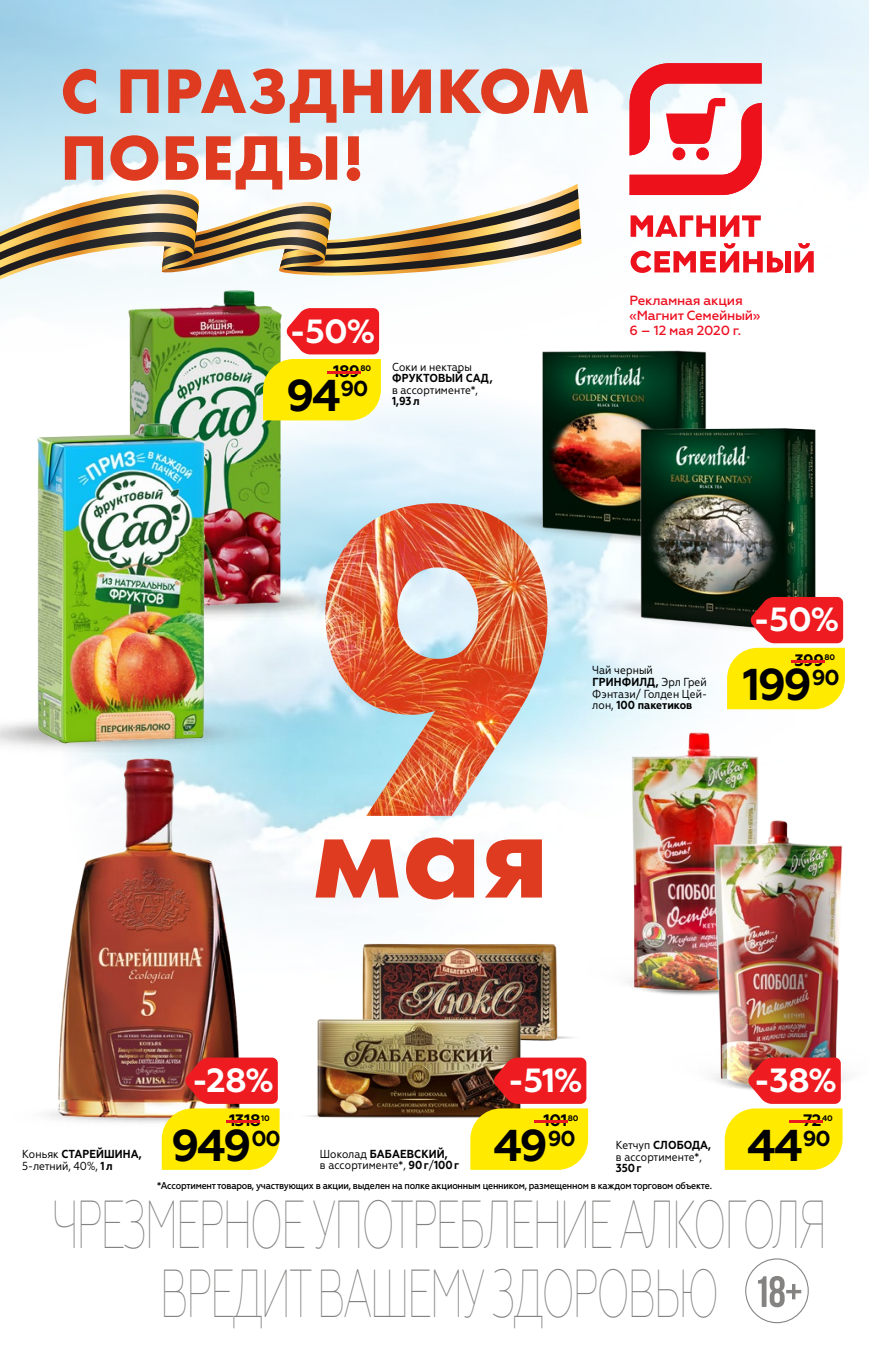
<style>
.page{position:relative;width:869px;height:1365px;background:#fff}
.page>*{position:absolute;margin:0;border:0;box-sizing:border-box;transform-origin:0 0}
.t1{font:100 67.73px/69.3px "Geometria Narrow";letter-spacing:-.055em;color:#858382;text-align:center;scale:.69 1}
.t2{font:700 44.45px "Geometria";letter-spacing:-.055em;color:#000}
.t3{font:700 33.43px "Geometria";color:#fff}
.t4{font:700 16.62px "Geometria";letter-spacing:-.03em;color:#000}
.t5{font:500 13.3px/14.9px "Geometria";letter-spacing:-.02em;color:#ed1021}
.t6{font:11.55px/11.5px "Geometria Narrow";color:#000}
.t7{font:500 9.97px "Geometria Narrow";letter-spacing:-.02em;color:#000}
.t8{font:700 8.05px "Geometria";letter-spacing:-.03em;color:#000}
.s1{font-size:16.62px;color:#ea1a1f}
.s2{font-weight:700}
</style>
<div class="page">
<svg style="left:745px;top:1258px;width:63px;height:64px"></svg>
<img style="left:0;top:0;width:868px;height:304px">
<img style="left:62px;top:388px;width:734px;height:734px;border-radius:367px">
<svg style="left:315px;top:837px;width:226px;height:62px"></svg>
<img style="left:325px;top:503px;width:222px;height:312px">
<svg style="left:0;top:135px;width:581px;height:144px"></svg>
<svg style="left:63px;top:68px;width:524px;height:55px;background:#d79e98"></svg>
<svg style="left:630px;top:215px;width:130px;height:22px"></svg>
<div style="left:784px;top:251px;width:6px;height:21px;background:#ed111c"></div>
<svg style="left:794px;top:243px;width:19px;height:29px"></svg>
<svg style="left:630px;top:243px;width:152px;height:30px"></svg>
<svg style="left:629px;top:63px;width:132px;height:132px"></svg>
<svg style="left:695px;top:147px;width:13px;height:13px"></svg>
<div style="left:672px;top:147px;width:13px;height:13px;background:#ed111c;border-radius:50%"></div>
<img style="left:522px;top:1017px;width:63px;height:34px">
<img style="left:356px;top:934px;width:207px;height:114px">
<img style="left:46px;top:1085px;width:252px;height:41px">
<img style="left:51px;top:756px;width:192px;height:365px">
<img style="left:213px;top:584px;width:147px;height:39px">
<img style="left:116px;top:286px;width:179px;height:325px">
<img style="left:294px;top:1095px;width:21px;height:31px">
<img style="left:315px;top:1011px;width:207px;height:111px">
<img style="left:0;top:715px;width:265px;height:41px">
<img style="left:31px;top:410px;width:182px;height:348px">
<img style="left:466px;top:500px;width:150px;height:57px">
<img style="left:524px;top:350px;width:182px;height:193px">
<img style="left:616px;top:413px;width:200px;height:174px">
<img style="left:571px;top:587px;width:266px;height:57px">
<img style="left:585px;top:950px;width:103px;height:46px">
<img style="left:631px;top:729px;width:127px;height:263px">
<img style="left:688px;top:813px;width:158px;height:271px">
<svg style="left:470px;top:1057px;width:118px;height:112px;background:#e1951d"></svg>
<svg style="left:724px;top:1057px;width:118px;height:112px;background:#f6ab33"></svg>
<svg style="left:263px;top:308px;width:118px;height:112px;background:#eda929"></svg>
<svg style="left:162px;top:1057px;width:117px;height:112px;background:#eb9921"></svg>
<svg style="left:726px;top:597px;width:118px;height:112px;background:#e8a029"></svg>
<p class="t3" style="left:289px;top:311px;width:87px">-50%</p>
<p class="t2" style="left:286px;top:369px;width:84px">94<sup>90</sup></p>
<p class="t4" style="left:333px;top:361px;width:28px">189</p>
<p class="t8" style="left:317px;top:363px;width:55px"><span class="s1">-</span>80</p>
<p class="t6" style="left:392px;top:361px;width:102px">Соки и нектары<br><span class="s2">ФРУКТОВЫЙ САД, </span>в ассортименте*,<br><span class="s2">1,93л</span></p>
<p class="t5" style="left:629px;top:293px;width:132px">Рекламная акция «Магнит Семейный»<br>6 – 12 мая 2020 г.</p>
<p class="t6" style="left:592px;top:664px;width:116px">Чай черный<br><span class="s2">ГРИНФИЛД,</span> Эрл Грей<br>Фэнтази/ Голден Цей&shy;лон, <span class="s2">100 пакетиков</span></p>
<p class="t3" style="left:753px;top:599px;width:87px">-50%</p>
<p class="t2" style="left:742px;top:658px;width:98px">199<sup>90</sup></p>
<p class="t4" style="left:794px;top:650px;width:31px">399</p>
<p class="t8" style="left:780px;top:652px;width:55px"><span class="s1">-</span>80</p>
<p class="t6" style="left:22px;top:1148px;width:121px">Коньяк <span class="s2">СТАРЕЙШИНА,<br></span>5-летний, 40%, <span class="s2">1л</span></p>
<p class="t3" style="left:192px;top:1060px;width:84px">-28%</p>
<p class="t2" style="left:171px;top:1118px;width:111px">949<sup>00</sup></p>
<p class="t4" style="left:229px;top:1110px;width:33px">1318</p>
<p class="t8" style="left:216px;top:1112px;width:55px"><span class="s1">-</span>10</p>
<p class="t6" style="left:320px;top:1147px;width:141px">Шоколад <span class="s2">БАБАЕВСКИЙ,<br></span>в ассортименте*, <span class="s2">90г</span>/<span class="s2">100г</span></p>
<p class="t3" style="left:507px;top:1060px;width:77px">-51%</p>
<p class="t2" style="left:493px;top:1118px;width:83px">49<sup>90</sup></p>
<p class="t4" style="left:543px;top:1110px;width:25px">101</p>
<p class="t8" style="left:524px;top:1112px;width:55px"><span class="s1">-</span>80</p>
<p class="t6" style="left:615px;top:1138px;width:97px">Кетчуп <span class="s2">СЛОБОДА, </span>в ассортименте*,<br><span class="s2">350г</span></p>
<p class="t7" style="left:157px;top:1179px;width:556px">*Ассортимент товаров, участвующих в акции, выделен на полке акционным ценником, размещенном в каждом торговом объекте.</p>
<p class="t3" style="left:753px;top:1060px;width:85px">-38%</p>
<p class="t2" style="left:747px;top:1118px;width:85px">44<sup>90</sup></p>
<p class="t4" style="left:802px;top:1110px;width:20px">72</p>
<p class="t8" style="left:778px;top:1112px;width:55px"><span class="s1">-</span>40</p>
<p class="t1" style="left:52px;top:1189px;width:1124px">ЧРЕЗМЕРНОЕ УПОТРЕБЛЕНИЕ АЛКОГОЛЯ<br>ВРЕДИТ ВАШЕМУ ЗДОРОВЬЮ</p>
</div>
